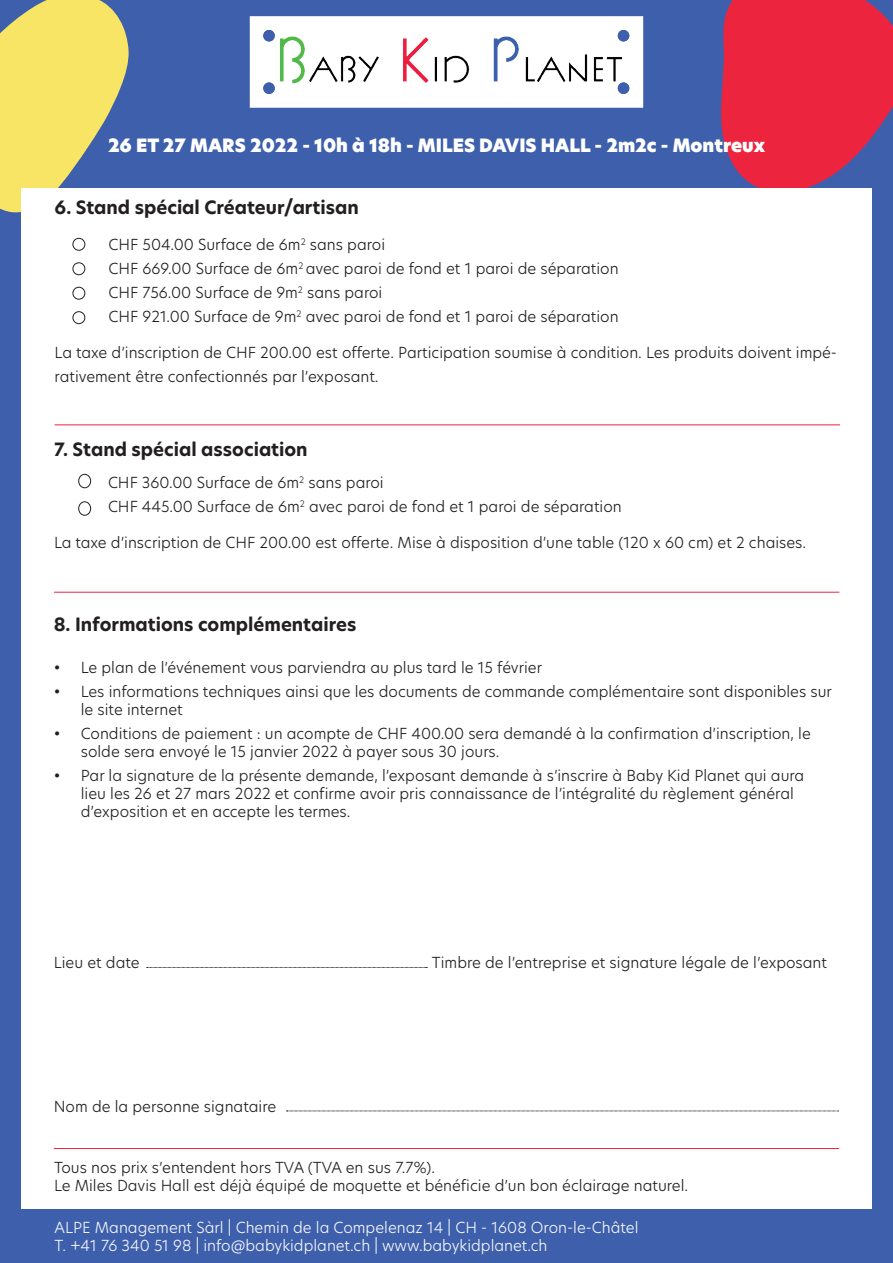
<style>
.page{position:relative;width:893px;height:1263px;background:#fff}
.page>*{position:absolute;margin:0;border:0;box-sizing:border-box;transform-origin:0 0}
.t1{font:700 18px "Hero New";color:#231f20}
.t2{font:18px "Hero New Super";color:#fff}
.t3{font:300 15px/18px "Hero New";color:#231f20}
.t4{font:300 15px/18px "Hero New";color:#f7f7f8}
</style>
<div class="page">
<div style="left:1px;top:0;width:892px;height:1263px;background:#3e60ac"></div>
<svg style="left:721px;top:0;width:172px;height:188px;background:#d62b4c"></svg>
<svg style="left:0;top:0;width:129px;height:215px"></svg>
<svg style="left:250px;top:16px;width:393px;height:92px;background:#fbfcfd"></svg>
<div style="left:263px;top:30px;width:12px;height:11px;background:#3e60ac;border-radius:50%"></div>
<div style="left:618px;top:30px;width:11px;height:11px;background:#3e60ac;border-radius:50%"></div>
<div style="left:618px;top:82px;width:11px;height:12px;background:#3e60ac;border-radius:50%"></div>
<div style="left:263px;top:82px;width:12px;height:12px;background:#3e60ac;border-radius:50%"></div>
<img style="left:274px;top:25px;width:349px;height:71px">
<div style="left:21px;top:188px;width:851px;height:1021px;background:#fff"></div>
<hr style="left:54px;top:1148px;width:785px;height:1px;background:#ec2240">
<hr style="left:55px;top:424px;width:785px;height:1px;background:#ec2240">
<hr style="left:54px;top:592px;width:785px;height:1px;background:#ec2240">
<div style="left:73px;top:238px;width:12px;height:12px;border:1px solid #231f20;border-radius:50%"></div>
<div style="left:73px;top:263px;width:12px;height:12px;border:1px solid #231f20;border-radius:50%"></div>
<div style="left:73px;top:287px;width:12px;height:12px;border:1px solid #231f20;border-radius:50%"></div>
<div style="left:73px;top:311px;width:12px;height:13px;border:1px solid #231f20;border-radius:50%"></div>
<div style="left:78px;top:502px;width:13px;height:13px;border:1px solid #231f20;border-radius:50%"></div>
<div style="left:78px;top:474px;width:13px;height:14px;border:1px solid #231f20;border-radius:50%"></div>
<svg style="left:147px;top:967px;width:280px;height:1px"></svg>
<svg style="left:286px;top:1111px;width:552px;height:1px"></svg>
<p class="t2" style="left:108px;top:133px;width:659px">26 ET 27 MARS 2022 - 10h à 18h - MILES DAVIS HALL - 2m2c - Montreux</p>
<p class="t1" style="left:55px;top:195px;width:306px">6. Stand spécial Créateur/artisan</p>
<p class="t3" style="left:109px;top:235px;width:278px">CHF 504.00 Surface de 6m<sup>2</sup> sans paroi</p>
<p class="t3" style="left:109px;top:259px;width:511px">CHF 669.00 Surface de 6m<sup>2</sup> avec paroi de fond et 1 paroi de séparation</p>
<p class="t3" style="left:109px;top:283px;width:275px">CHF 756.00 Surface de 9m<sup>2</sup> sans paroi</p>
<p class="t3" style="left:109px;top:307px;width:511px">CHF 921.00 Surface de 9m<sup>2</sup> avec paroi de fond et 1 paroi de séparation</p>
<p class="t3" style="left:55px;top:340px;width:784px;line-height:24px">La taxe d’inscription de CHF 200.00 est offerte. Participation soumise à condition. Les produits doivent impé&shy;rativement être confectionnés par l’exposant.</p>
<p class="t1" style="left:54px;top:437px;width:255px">7. Stand spécial association</p>
<p class="t3" style="left:108px;top:473px;width:277px">CHF 360.00 Surface de 6m<sup>2</sup> sans paroi</p>
<p class="t3" style="left:108px;top:497px;width:515px">CHF 445.00 Surface de 6m<sup>2</sup> avec paroi de fond et 1 paroi de séparation</p>
<p class="t3" style="left:54px;top:533px;width:754px">La taxe d’inscription de CHF 200.00 est offerte. Mise à disposition d’une table (120 x 60 cm) et 2 chaises.</p>
<p class="t1" style="left:54px;top:612px;width:304px">8. Informations complémentaires</p>
<p class="t3" style="left:54px;top:658px;width:490px">• Le plan de l’événement vous parviendra au plus tard le 15 février</p>
<p class="t3" style="left:81px;top:682px;width:753px;text-indent:-27px">• Les informations techniques ainsi que les documents de commande complémentaire sont disponibles sur le site internet</p>
<p class="t3" style="left:81px;top:724px;width:731px;text-indent:-27px">• Conditions de paiement : un acompte de CHF 400.00 sera demandé à la confirmation d’inscription, le solde sera envoyé le 15 janvier 2022 à payer sous 30 jours.</p>
<p class="t3" style="left:81px;top:766px;width:725px;text-indent:-27px">• Par la signature de la présente demande, l’exposant demande à s’inscrire à Baby Kid Planet qui aura lieu les 26 et 27 mars 2022 et confirme avoir pris connaissance de l’intégralité du règlement général d’exposition et en accepte les termes.</p>
<p class="t3" style="left:54px;top:953px;width:87px">Lieu et date</p>
<p class="t3" style="left:432px;top:953px;width:397px">Timbre de l’entreprise et signature légale de l’exposant</p>
<p class="t3" style="left:54px;top:1097px;width:224px">Nom de la personne signataire</p>
<p class="t3" style="left:54px;top:1158px;width:636px">Tous nos prix s’entendent hors TVA (TVA en sus 7.7%).<br>Le Miles Davis Hall est déjà équipé de moquette et bénéficie d’un bon éclairage naturel.</p>
<p class="t4" style="left:55px;top:1218px;width:585px">ALPE Management Sàrl | Chemin de la Compelenaz 14 | CH - 1608 Oron-le-Châtel<br>T. +41 76 340 51 98 | info@babykidplanet.ch | www.babykidplanet.ch</p>
</div>
